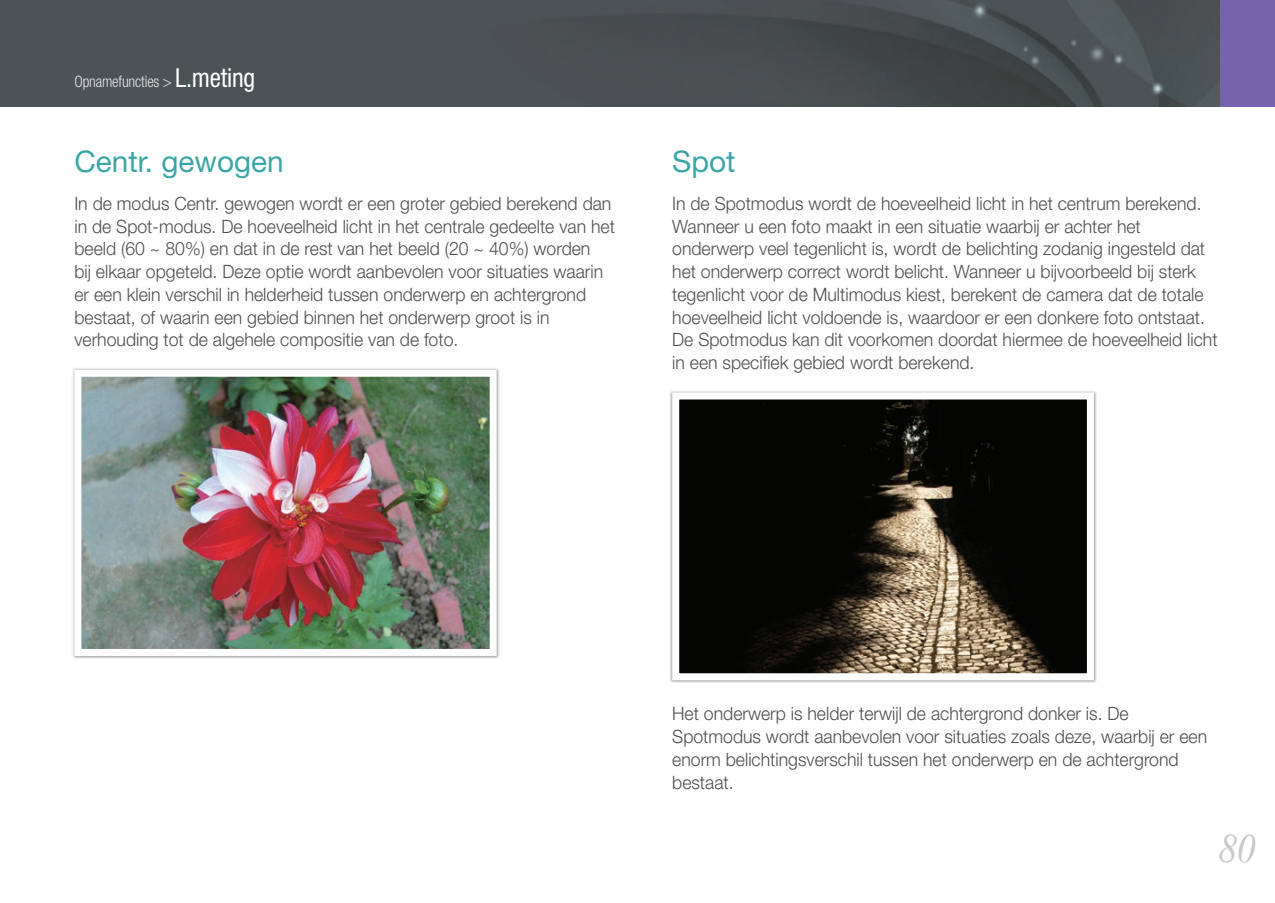
<style>
.page{position:relative;width:1275px;height:903px;background:#fff}
.page>*{position:absolute;margin:0;border:0;box-sizing:border-box;transform-origin:0 0}
.t1{font:italic 40.25px "Times New Roman";color:#c6c8ca;scale:.95 1}
.t2{font:29.75px "Helvetica Neue";color:#3ba6a7}
.t3{font:300 18.38px/22.8px "Helvetica Neue";color:#4d4e4f;scale:.96 1}
.t4{font:300 condensed 15.75px "Helvetica Neue";letter-spacing:-.01em;color:#e6e7e9;scale:.96 1}
.s1{font-weight:400;font-size:26.25px;color:#fff}
</style>
<div class="page">
<img style="left:0;top:0;width:1220px;height:107px">
<div style="left:1220px;top:0;width:55px;height:107px;background:#7364ac"></div>
<img style="left:73px;top:368px;width:427px;height:291px">
<svg style="left:670px;top:391px;width:427px;height:292px;background:#393630"></svg>
<p class="t4" style="left:74px;top:76px;width:190px">Opnamefuncties &gt; <span class="s1">L.meting</span></p>
<h2 class="t2" style="left:74px;top:151px;width:211px">Centr. gewogen</h2>
<p class="t3" style="left:74px;top:194px;width:564px">In de modus Centr. gewogen wordt er een groter gebied berekend dan in de Spot-modus. De hoeveelheid licht in het centrale gedeelte van het beeld (60 ~ 80%) en dat in de rest van het beeld (20 ~ 40%) worden<br>bij elkaar opgeteld. Deze optie wordt aanbevolen voor situaties waarin er een klein verschil in helderheid tussen onderwerp en achtergrond bestaat, of waarin een gebied binnen het onderwerp groot is in verhouding tot de algehele compositie van de foto.</p>
<h2 class="t2" style="left:672px;top:151px;width:65px">Spot</h2>
<p class="t3" style="left:672px;top:194px;width:570px">In de Spotmodus wordt de hoeveelheid licht in het centrum berekend.<br>Wanneer u een foto maakt in een situatie waarbij er achter het onderwerp veel tegenlicht is, wordt de belichting zodanig ingesteld dat het onderwerp correct wordt belicht. Wanneer u bijvoorbeeld bij sterk tegenlicht voor de Multimodus kiest, berekent de camera dat de totale hoeveelheid licht voldoende is, waardoor er een donkere foto ontstaat.<br>De Spotmodus kan dit voorkomen doordat hiermee de hoeveelheid licht in een specifiek gebied wordt berekend.</p>
<p class="t3" style="left:672px;top:704px;width:559px">Het onderwerp is helder terwijl de achtergrond donker is. De Spotmodus wordt aanbevolen voor situaties zoals deze, waarbij er een enorm belichtingsverschil tussen het onderwerp en de achtergrond bestaat.</p>
<h1 class="t1" style="left:1218px;top:826px;width:41px">80</h1>
</div>
